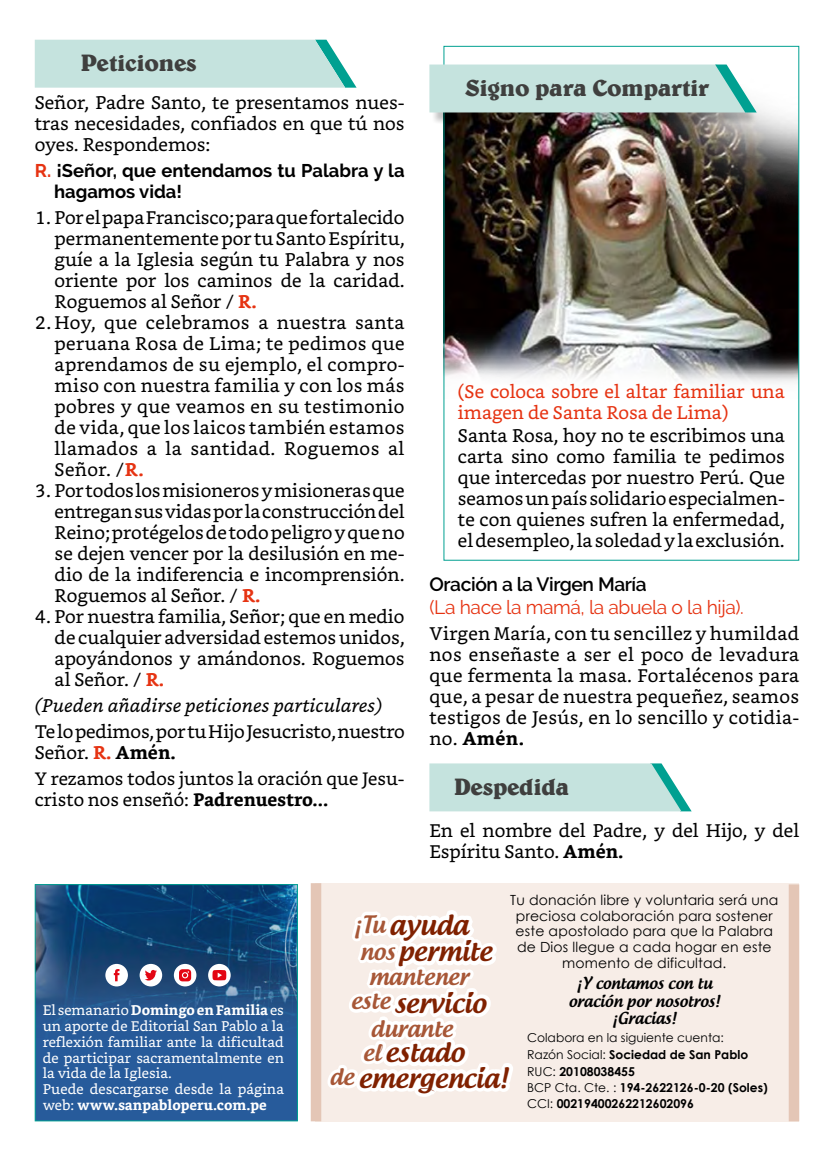
<style>
.page{position:relative;width:834px;height:1166px;background:#fff}
.page>*{position:absolute;margin:0;border:0;box-sizing:border-box;transform-origin:0 0}
.t1{font:500 27.82px "Androgyne";color:#802100}
.t2{font:500 26.78px/25.4px "Androgyne";color:#802100}
.t3{font:700 23.8px "Belwe BT";letter-spacing:-.02em;color:#3f3f3e}
.t4{font:500 22.75px/27.3px "Androgyne";color:#a75737}
.t5{font:19.25px "Raleway";letter-spacing:-.02em;color:#e63312}
.t6{font:600 19.25px "Raleway";letter-spacing:-.02em;color:#000}
.t7{font:18.38px/21px "Bookerly";color:#000;text-align:justify}
.t8{font:18.38px/21px "Bookerly";color:#e63312}
.t9{font:700 18.38px/21px "Raleway";color:#000}
.t10{font:italic 18.38px "Bookerly";color:#000}
.t11{font:18.03px/21px "Bookerly";color:#000}
.t12{font:500 15.75px/17.5px "Androgyne";color:#000;text-align:center}
.t13{font:14px/15.8px "Bookerly";color:#fff}
.t14{font:14px/15.8px "Century Gothic";letter-spacing:.01em;color:#000;text-align:center}
.t15{font:700 12.25px/16.4px "Century Gothic";color:#000}
.s1{color:#e63312}
.s2{font-weight:700;color:#e63312}
.s3{font-weight:700}
.s4{font-weight:400}
</style>
<div class="page">
<div style="left:315px;top:883px;width:484px;height:238px;background:#f7ede7"></div>
<div style="left:788px;top:884px;width:11px;height:237px;background:#e4c6b6"></div>
<div style="left:311px;top:883px;width:10px;height:238px;background:#e4c6b6"></div>
<div style="left:35px;top:884px;width:262px;height:237px;background:#275b9b"></div>
<img style="left:37px;top:886px;width:259px;height:136px">
<div style="left:35px;top:884px;width:263px;height:237px;border:1px solid #00a091"></div>
<svg style="left:105px;top:964px;width:23px;height:22px"></svg>
<div style="left:140px;top:964px;width:22px;height:22px;background:#fff;border-radius:50%"></div>
<svg style="left:145px;top:970px;width:12px;height:10px"></svg>
<svg style="left:208px;top:964px;width:23px;height:22px"></svg>
<svg style="left:174px;top:964px;width:22px;height:22px"></svg>
<svg style="left:35px;top:40px;width:321px;height:48px;background:#c0e2dc"></svg>
<svg style="left:324px;top:763px;width:367px;height:359px"></svg>
<img style="left:445px;top:107px;width:352px;height:276px">
<div style="left:432px;top:67px;width:326px;height:57px;background:#000;opacity:.23"></div>
<svg style="left:429px;top:65px;width:327px;height:47px;background:#c0e1dc"></svg>
<p class="t3" style="left:80px;top:48px;width:118px">Peticiones</p>
<p class="t7" style="left:35px;top:92px;width:371px">Señor, Padre Santo, te presentamos nues&shy;tras necesidades, confiados en que tú nos oyes. Respondemos:</p>
<p class="t9" style="left:54px;top:160px;width:352px;text-indent:-19px"><span class="s1">R.</span> ¡Señor, que entendamos tu Palabra y la hagamos vida!</p>
<p class="t7" style="left:55px;top:207px;width:351px;text-indent:-20px">1. Por el papa Francisco; para que fortalecido permanentemente por tu Santo Espíritu, guíe a la Iglesia según tu Palabra y nos oriente por los caminos de la caridad.<br>Roguemos al Señor / <span class="s2">R.</span></p>
<p class="t7" style="left:55px;top:312px;width:351px;text-indent:-20px">2. Hoy, que celebramos a nuestra santa peruana Rosa de Lima; te pedimos que aprendamos de su ejemplo, el compro&shy;miso con nuestra familia y con los más pobres y que veamos en su testimonio de vida, que los laicos también estamos llamados a la santidad. Roguemos al Señor. /<span class="s2">R.</span></p>
<p class="t7" style="left:55px;top:480px;width:351px;text-indent:-20px">3. Por todos los misioneros y misioneras que entregan sus vidas por la construcción del Reino; protégelos de todo peligro y que no se dejen vencer por la desilusión en me&shy;dio de la indiferencia e incomprensión.<br>Roguemos al Señor. / <span class="s2">R.</span></p>
<p class="t7" style="left:55px;top:606px;width:351px;text-indent:-20px">4. Por nuestra familia, Señor; que en medio de cualquier adversidad estemos unidos, apoyándonos y amándonos. Roguemos al Señor. / <span class="s2">R.</span></p>
<p class="t10" style="left:35px;top:695px;width:349px">(Pueden añadirse peticiones particulares)</p>
<p class="t7" style="left:35px;top:721px;width:371px">Te lo pedimos, por tu Hijo Jesucristo, nuestro<br>Señor. <span class="s2">R.</span> <span class="s3">Amén.</span></p>
<p class="t11" style="left:35px;top:768px;width:371px">Y rezamos todos juntos la oración que Jesu&shy;cristo nos enseñó: <span class="s3">Padrenuestro...</span></p>
<p class="t3" style="left:465px;top:73px;width:245px">Signo para Compartir</p>
<p class="t8" style="left:458px;top:381px;width:328px">(Se coloca sobre el altar familiar una imagen de Santa Rosa de Lima)</p>
<p class="t7" style="left:458px;top:425px;width:328px">Santa Rosa, hoy no te escribimos una carta sino como familia te pedimos que intercedas por nuestro Perú. Que seamos un país solidario especialmen&shy;te con quienes sufren la enfermedad, el desempleo, la soledad y la exclusión.</p>
<p class="t6" style="left:429px;top:573px;width:219px">Oración a la Virgen María</p>
<p class="t5" style="left:429px;top:596px;width:316px">(La hace la mamá, la abuela o la hija).</p>
<p class="t7" style="left:429px;top:623px;width:371px">Virgen María, con tu sencillez y humildad nos enseñaste a ser el poco de levadura que fermenta la masa. Fortalécenos para que, a pesar de nuestra pequeñez, seamos testigos de Jesús, en lo sencillo y cotidia&shy;no. <span class="s3">Amén.</span></p>
<p class="t3" style="left:453px;top:772px;width:117px">Despedida</p>
<p class="t7" style="left:429px;top:820px;width:371px">En el nombre del Padre, y del Hijo, y del<br>Espíritu Santo. <span class="s3">Amén.</span></p>
<p class="t13" style="left:43px;top:1002px;width:243px">El semanario <span class="s3">Domingo en Familia</span> es un aporte de Editorial San Pablo a la reflexión familiar ante la dificultad de participar sacramentalmente en la vida de la Iglesia.<br>Puede descargarse desde la página web: <span class="s3">www.sanpabloperu.com.pe</span></p>
<p class="t14" style="left:510px;top:892px;width:270px">Tu donación libre y voluntaria será una preciosa colaboración para sostener este apostolado para que la Palabra de Dios llegue a cada hogar en este momento de dificultad.</p>
<h1 class="t1" style="left:389px;top:906px;width:80px">ayuda</h1>
<p class="t4" style="left:369px;top:963px;width:101px">mantener</p>
<p class="t4" style="left:354px;top:910px;width:42px">¡Tu nos</p>
<h2 class="t2" style="left:398px;top:938px;width:95px">permite</h2>
<p class="t4" style="left:371px;top:987px;width:83px;text-indent:-20px">este durante</p>
<p class="t12" style="left:568px;top:974px;width:153px">¡Y contamos con tu oración por nosotros! ¡Gracias!</p>
<h2 class="t2" style="left:395px;top:990px;width:93px">servicio</h2>
<h2 class="t2" style="left:358px;top:1039px;width:151px;text-indent:27px">estado emergencia!</h2>
<p class="t15" style="left:527px;top:1029px;width:242px"><span class="s4">Colabora en la siguiente cuenta:<br>Razón Social:</span> Sociedad de San Pablo<br><span class="s4">RUC:</span> 20108038455<br><span class="s4">BCP Cta. Cte. :</span> 194-2622126-0-20 (Soles)<br><span class="s4">CCI:</span> 00219400262212602096</p>
<p class="t4" style="left:363px;top:1038px;width:20px">el</p>
<p class="t4" style="left:330px;top:1062px;width:26px">de</p>
</div>
